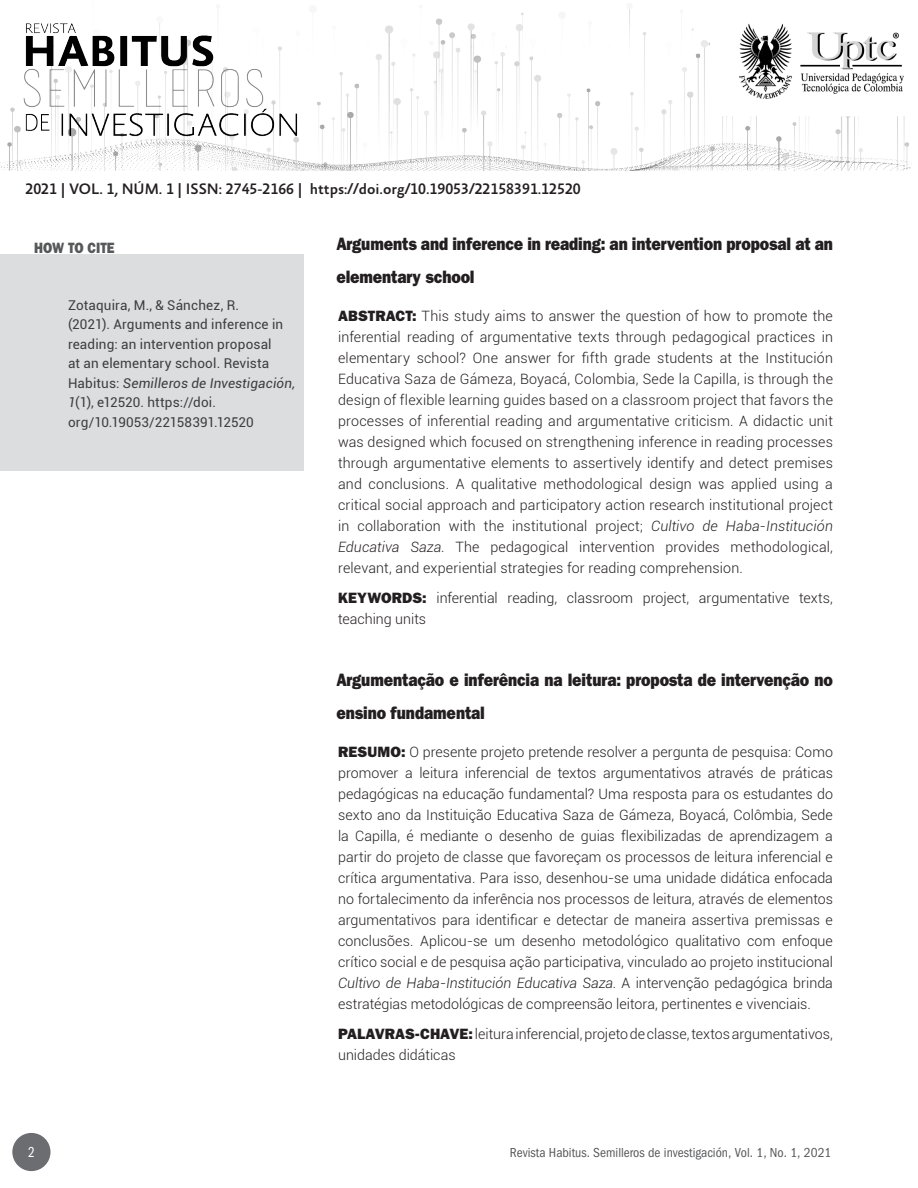
<style>
.page{position:relative;width:918px;height:1188px;background:#fff}
.page>*{position:absolute;margin:0;border:0;box-sizing:border-box;transform-origin:0 0}
.pag_2_Traducciones_d{font:18px/33px "ITC Franklin Gothic Std Hvy";letter-spacing:-.005em;color:#231f20;scale:.87 1}
.pag_1_2_Año___volume{font:500 15.45px "Absara Sans TF";color:#231f20}
._6_Resumen_abtract_T{font:15px "ITC Franklin Gothic Std Hvy";color:#57585a;scale:.87 1}
.t1{font:15px "ITC Franklin Gothic Std Bk Cp";color:#fff}
.pág_1_Resumen{font:300 14.25px/21px "Roboto";letter-spacing:.005em;color:#231f20;text-align:justify}
.pag_1_Palabrasclave{font:300 14.25px/21px "Roboto";color:#231f20}
.pag_1_ComoCitar{font:13.5px/19.5px "Roboto";letter-spacing:.01em;color:#3e3e3f}
.t2{font:condensed 13.5px "ITC Franklin Gothic Std";color:#57585a}
.s1{font-style:italic}
.s2{font-family:"ITC Franklin Gothic Std Hvy";font-weight:400;font-size:15px}
</style>
<div class="page">
<div style="left:12px;top:1133px;width:39px;height:38px;background:#6c6d70;border-radius:50%"></div>
<img style="left:0;top:9px;width:912px;height:161px">
<div style="left:0;top:254px;width:303px;height:217px;background:#dcdddf"></div>
<p class="pag_1_2_Año___volume" style="left:25px;top:181px;width:557px">2021 | VOL. 1, NÚM. 1 | ISSN: 2745-2166 | https://doi.org/10.19053/22158391.12520</p>
<p class="_6_Resumen_abtract_T" style="left:34px;top:239px;width:94px">HOW TO CITE</p>
<p class="pag_1_ComoCitar" style="left:68px;top:295px;width:229px">Zotaquira, M., &amp; Sánchez, R.<br>(2021). Arguments and inference in reading: an intervention proposal<br>at an elementary school. Revista Habitus: <span class="s1">Semilleros de Investigación, 1</span>(1), e12520. https://doi. org/10.19053/22158391.12520</p>
<p class="pag_2_Traducciones_d" style="left:336px;top:228px;width:572px">Arguments and inference in reading: an intervention proposal at an elementary school</p>
<p class="pág_1_Resumen" style="left:338px;top:305px;width:496px"><span class="s2">ABSTRACT:</span> This study aims to answer the question of how to promote the inferential reading of argumentative texts through pedagogical practices in elementary school? One answer for fifth grade students at the Institución Educativa Saza de Gámeza, Boyacá, Colombia, Sede la Capilla, is through the design of flexible learning guides based on a classroom project that favors the processes of inferential reading and argumentative criticism. A didactic unit was designed which focused on strengthening inference in reading processes through argumentative elements to assertively identify and detect premises and conclusions. A qualitative methodological design was applied using a critical social approach and participatory action research institutional project in collaboration with the institutional project; <span class="s1">Cultivo de Haba-Institución Educativa Saza</span>. The pedagogical intervention provides methodological, relevant, and experiential strategies for reading comprehension.</p>
<p class="pag_1_Palabrasclave" style="left:338px;top:587px;width:496px"><span class="s2">KEYWORDS:</span> inferential reading, classroom project, argumentative texts, teaching units</p>
<p class="pag_2_Traducciones_d" style="left:336px;top:664px;width:572px">Argumentação e inferência na leitura: proposta de intervenção no ensino fundamental</p>
<p class="pág_1_Resumen" style="left:338px;top:741px;width:496px"><span class="s2">RESUMO:</span> O presente projeto pretende resolver a pergunta de pesquisa: Como promover a leitura inferencial de textos argumentativos através de práticas pedagógicas na educação fundamental? Uma resposta para os estudantes do sexto ano da Instituição Educativa Saza de Gámeza, Boyacá, Colômbia, Sede la Capilla, é mediante o desenho de guias flexibilizadas de aprendizagem a partir do projeto de classe que favoreçam os processos de leitura inferencial e crítica argumentativa. Para isso, desenhou-se uma unidade didática enfocada no fortalecimento da inferência nos processos de leitura, através de elementos argumentativos para identificar e detectar de maneira assertiva premissas e conclusões. Aplicou-se um desenho metodológico qualitativo com enfoque crítico social e de pesquisa ação participativa, vinculado ao projeto institucional <span class="s1">Cultivo de Haba-Institución Educativa Saza</span>. A intervenção pedagógica brinda estratégias metodológicas de compreensão leitora, pertinentes e vivenciais.</p>
<p class="pag_1_Palabrasclave" style="left:338px;top:1023px;width:496px"><span class="s2">PALAVRAS-CHAVE:</span> leitura inferencial, projeto de classe, textos argumentativos, unidades didáticas</p>
<p class="t1" style="left:28px;top:1144px;width:8px">2</p>
<p class="t2" style="left:510px;top:1145px;width:323px">Revista Habitus. Semilleros de investigación, Vol. 1, No. 1, 2021</p>
</div>
